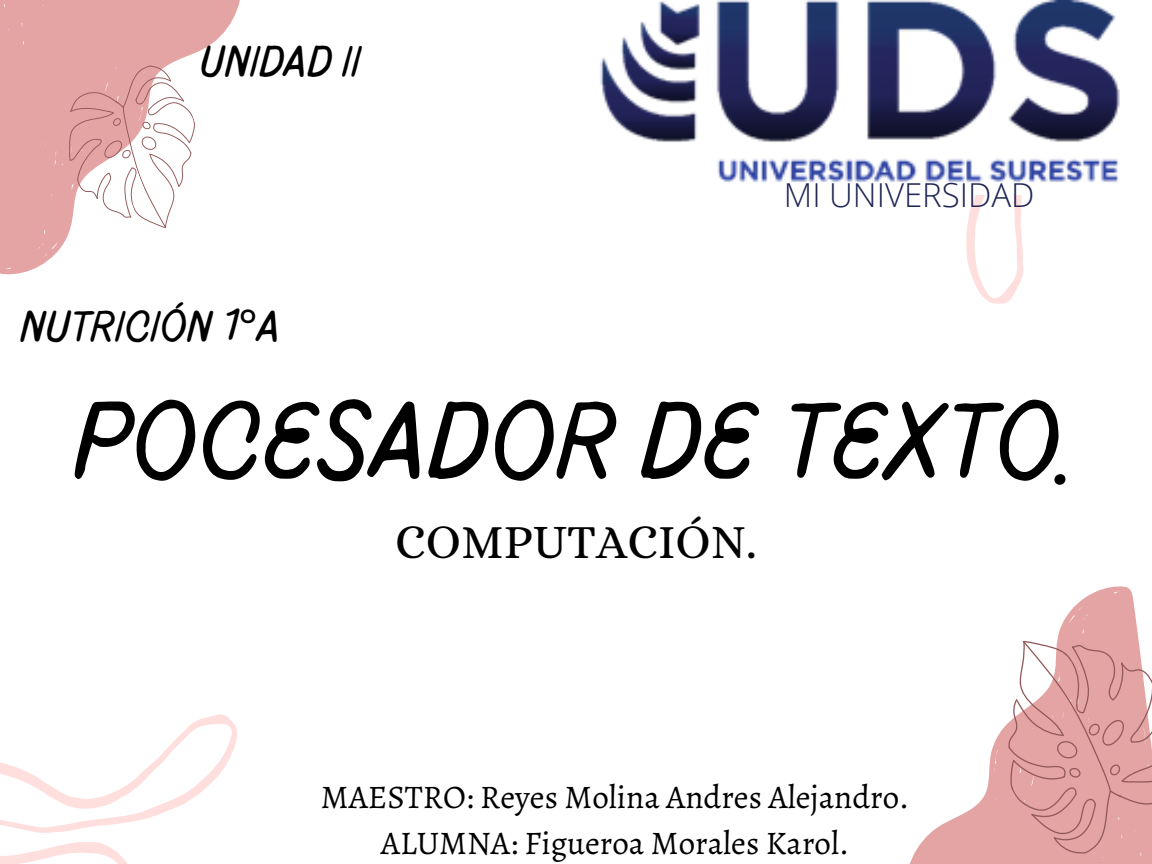
<style>
.page{position:relative;width:1152px;height:864px;background:#fff}
.page>*{position:absolute;margin:0;border:0;box-sizing:border-box;transform-origin:0 0}
.t1{font:100 111px "Pluma";color:#000}
.t2{font:48px "Alice";color:#000}
.t3{font:100 45px "Pluma";color:#000}
.t4{font:33px/46.2px "Alegreya";color:#000;text-align:center}
.t5{font:300 33px "Open Sans";color:#1f2554}
.s1{font-family:"Noto Sans";font-weight:400}
</style>
<div class="page">
<svg style="left:910px;top:586px;width:227px;height:278px"></svg>
<svg style="left:0;top:0;width:240px;height:275px;fill:#e4a4a4"></svg>
<svg style="left:59px;top:60px;width:142px;height:177px"></svg>
<svg style="left:989px;top:624px;width:163px;height:240px"></svg>
<svg style="left:966px;top:195px;width:57px;height:109px"></svg>
<svg style="left:0;top:714px;width:237px;height:150px"></svg>
<img style="left:600px;top:0;width:520px;height:182px">
<h3 class="t3" style="left:201px;top:41px;width:162px">UNIDAD II</h3>
<h3 class="t3" style="left:21px;top:306px;width:262px">NUTRICIÓN 1<span class="s1">°</span>A</h3>
<p class="t5" style="left:784px;top:171px;width:252px">MI UNIVERSIDAD</p>
<h1 class="t1" style="left:75px;top:390px;width:1004px">POCESADOR DE TEXTO.</h1>
<h2 class="t2" style="left:395px;top:514px;width:363px">COMPUTACIÓN.</h2>
<p class="t4" style="left:321px;top:774px;width:590px">MAESTRO: Reyes Molina Andres Alejandro.<br>ALUMNA: Figueroa Morales Karol.</p>
</div>
